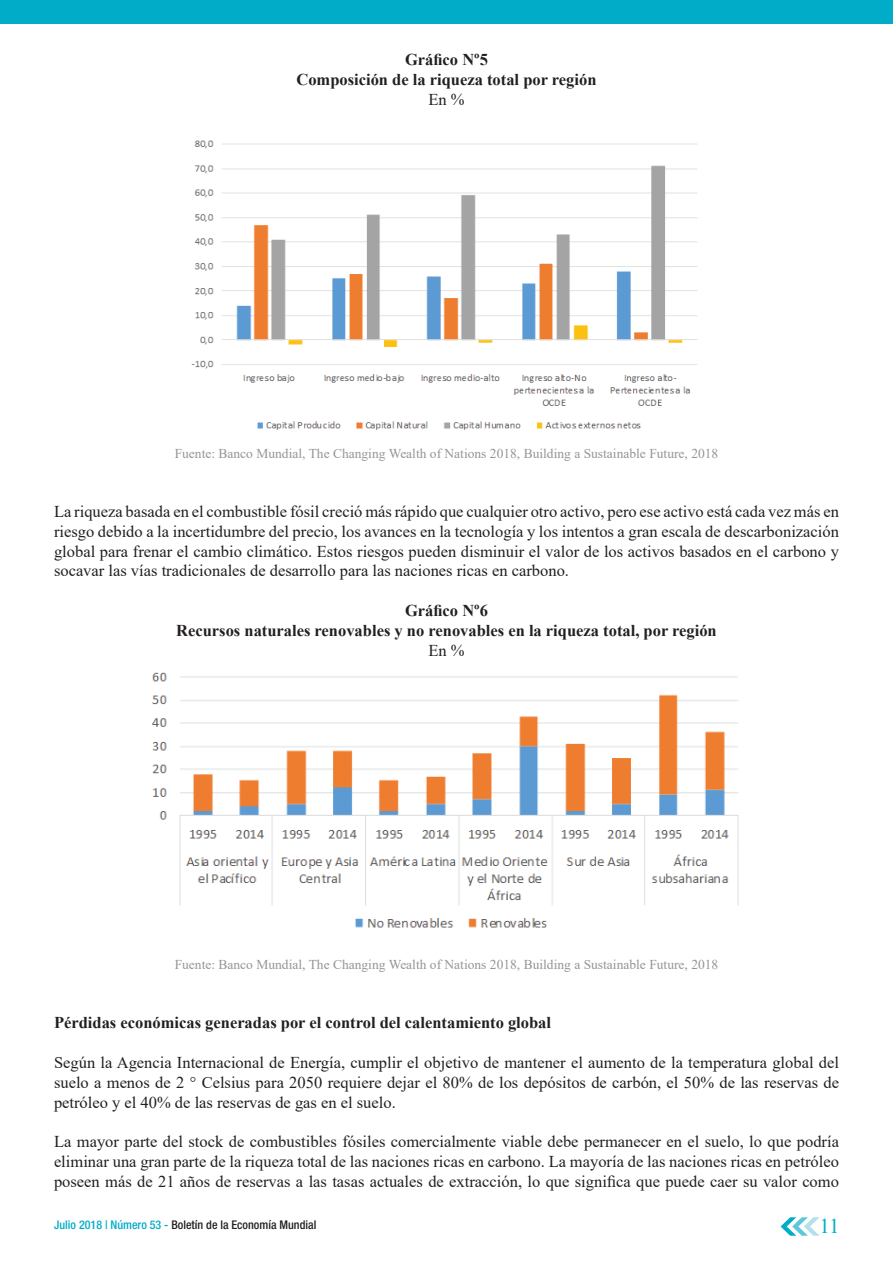
<style>
.page{position:relative;width:893px;height:1263px;background:#fff}
.page>*{position:absolute;margin:0;border:0;box-sizing:border-box;transform-origin:0 0}
.t1{font:21px "Times New Roman";color:#00acc8}
.t2{font:16.5px/19.8px "Times New Roman";color:#231f20;text-align:justify}
.t3{font:700 16.5px/19.8px "Times New Roman";color:#231f20;text-align:center}
.t4{font:13.5px "Times New Roman";color:#939598}
.t5{font:500 condensed 12px "Helvetica Neue LT Pro";color:#231f20}
.s1{color:#00acc8}
</style>
<div class="page">
<svg style="left:780px;top:1217px;width:39px;height:19px"></svg>
<img style="left:191px;top:140px;width:507px;height:290px">
<img style="left:151px;top:672px;width:588px;height:256px">
<div style="left:0;top:0;width:893px;height:23px;background:#00acc8"></div>
<p class="t3" style="left:296px;top:49px;width:302px">Gráfico Nº5<br>Composición de la riqueza total por región</p>
<p class="t2" style="left:428px;top:89px;width:38px">En %</p>
<p class="t4" style="left:175px;top:444px;width:545px">Fuente: Banco Mundial, The Changing Wealth of Nations 2018, Building a Sustainable Future, 2018</p>
<p class="t2" style="left:54px;top:501px;width:786px">La riqueza basada en el combustible fósil creció más rápido que cualquier otro activo, pero ese activo está cada vez más en riesgo debido a la incertidumbre del precio, los avances en la tecnología y los intentos a gran escala de descarbonización global para frenar el cambio climático. Estos riesgos pueden disminuir el valor de los activos basados en el carbono y socavar las vías tradicionales de desarrollo para las naciones ricas en carbono.</p>
<p class="t3" style="left:176px;top:600px;width:542px">Gráfico Nº6<br>Recursos naturales renovables y no renovables en la riqueza total, por región</p>
<p class="t2" style="left:428px;top:640px;width:38px">En %</p>
<p class="t4" style="left:175px;top:955px;width:545px">Fuente: Banco Mundial, The Changing Wealth of Nations 2018, Building a Sustainable Future, 2018</p>
<p class="t3" style="left:54px;top:1012px;width:499px">Pérdidas económicas generadas por el control del calentamiento global</p>
<p class="t2" style="left:54px;top:1052px;width:786px">Según la Agencia Internacional de Energía, cumplir el objetivo de mantener el aumento de la temperatura global del suelo a menos de 2 ° Celsius para 2050 requiere dejar el 80% de los depósitos de carbón, el 50% de las reservas de petróleo y el 40% de las reservas de gas en el suelo.</p>
<p class="t2" style="left:54px;top:1131px;width:786px">La mayor parte del stock de combustibles fósiles comercialmente viable debe permanecer en el suelo, lo que podría eliminar una gran parte de la riqueza total de las naciones ricas en carbono. La mayoría de las naciones ricas en petróleo poseen más de 21 años de reservas a las tasas actuales de extracción, lo que significa que puede caer su valor como</p>
<p class="t5" style="left:54px;top:1217px;width:264px"><span class="s1">Julio 2018 | Número 53 -</span> Boletín de la Economía Mundial</p>
<p class="t1" style="left:819px;top:1211px;width:22px">11</p>
</div>
